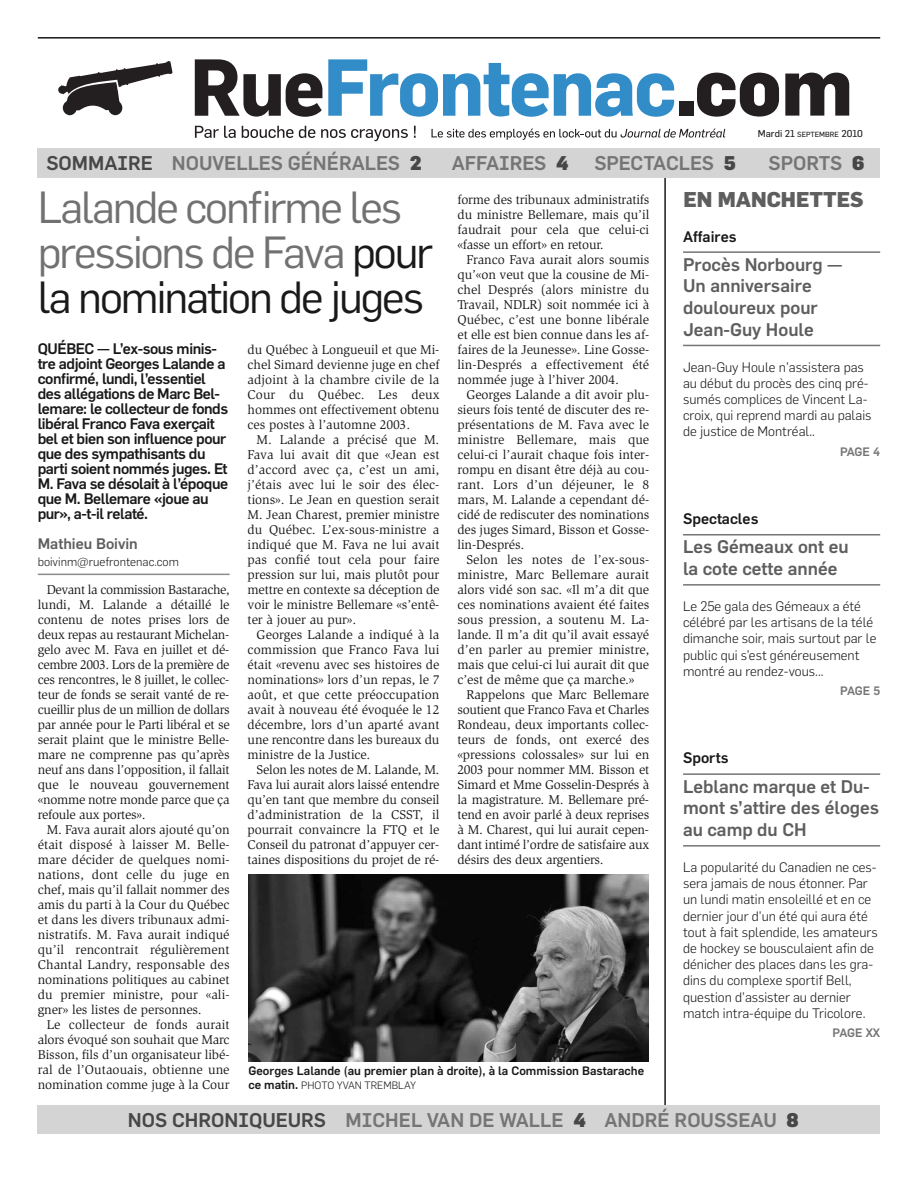
<style>
.page{position:relative;width:918px;height:1188px;background:#fff}
.page>*{position:absolute;margin:0;border:0;box-sizing:border-box;transform-origin:0 0}
.t1{font:44.1px/45.3px "Flama";letter-spacing:-.045em;color:#717171}
.t2{font:800 21px "Flama";color:#5e5e5e}
.t3{font:500 19.5px "Flama";color:#757575}
.t4{font:500 18px/21.6px "Flama";color:#5e5e5e}
.t5{font:500 15px/15px "Flama";letter-spacing:-.03em;color:#191919}
.t6{font:500 15px "Flama";color:#191919}
.t7{font:500 15px "Flama";color:#5e5e5e}
.t8{font:300 13.5px/16.2px "Flama";color:#191919}
.t9{font:13.2px/15px "Slimbach Std";letter-spacing:-.005em;color:#191919;text-align:justify}
.t10{font:500 12px "Flama";color:#191919}
.t11{font:300 12px "Flama";color:#191919}
.t12{font:500 12px "Flama";letter-spacing:-.02em;color:#757575}
.t13{font:300 10.5px "Flama";color:#191919}
.t14{font:9.75px "Flama Basic";color:#191919}
.s1{font-size:7.35px}
.s2{color:#474747}
.s3{font-weight:900;color:#474747}
.s4{color:#191919}
.s5{font-weight:500;font-size:12px}
</style>
<div class="page">
<hr style="left:38px;top:574px;width:192px;height:1px;background:#8c8c8c">
<hr style="left:664px;top:177px;width:2px;height:935px;background:#191919">
<svg style="left:195px;top:59px;width:127px;height:58px"></svg>
<svg style="left:328px;top:59px;width:346px;height:58px"></svg>
<div style="left:108px;top:100px;width:14px;height:15px;background:#231f20;border-radius:50%"></div>
<div style="left:63px;top:100px;width:14px;height:15px;background:#231f20;border-radius:50%"></div>
<svg style="left:58px;top:61px;width:115px;height:49px"></svg>
<div style="left:679px;top:101px;width:14px;height:15px;background:#231f20"></div>
<svg style="left:697px;top:73px;width:82px;height:44px"></svg>
<svg style="left:785px;top:73px;width:64px;height:43px"></svg>
<svg style="left:195px;top:126px;width:41px;height:12px"></svg>
<svg style="left:242px;top:126px;width:51px;height:12px"></svg>
<svg style="left:299px;top:126px;width:16px;height:12px"></svg>
<svg style="left:321px;top:129px;width:87px;height:12px"></svg>
<svg style="left:414px;top:126px;width:2px;height:12px"></svg>
<svg style="left:431px;top:129px;width:294px;height:11px"></svg>
<hr style="left:38px;top:37px;width:842px;height:2px;background:#191919">
<hr style="left:683px;top:251px;width:197px;height:2px;background:#757575">
<hr style="left:683px;top:345px;width:197px;height:1px;background:#757575">
<hr style="left:683px;top:534px;width:197px;height:2px;background:#757575">
<hr style="left:683px;top:584px;width:197px;height:2px;background:#757575">
<hr style="left:683px;top:773px;width:197px;height:2px;background:#757575">
<hr style="left:683px;top:845px;width:197px;height:2px;background:#757575">
<img style="left:249px;top:875px;width:400px;height:187px">
<div style="left:38px;top:1105px;width:842px;height:29px;background:#d4d4d4"></div>
<div style="left:38px;top:149px;width:842px;height:29px;background:#d4d4d4"></div>
<p class="t14" style="left:758px;top:129px;width:107px">Mardi 21 <span class="s1">SEPTEMBRE</span> 2010</p>
<h3 class="t3" style="left:46px;top:154px;width:377px"><span class="s2">SOMMAIRE</span> NOUVELLES GÉNÉRALES <span class="s3">2</span></h3>
<h3 class="t3" style="left:452px;top:154px;width:118px">AFFAIRES <span class="s3">4</span></h3>
<h3 class="t3" style="left:594px;top:154px;width:143px">SPECTACLES <span class="s3">5</span></h3>
<h3 class="t3" style="left:769px;top:154px;width:97px">SPORTS <span class="s3">6</span></h3>
<h1 class="t1" style="left:38px;top:186px;width:397px">Lalande confirme les pressions de Fava <span class="s4">pour la nomination de juges</span></h1>
<p class="t9" style="left:457px;top:193px;width:193px">forme des tribunaux administratifs du ministre Bellemare, mais qu’il faudrait pour cela que celui-ci «fasse un effort» en retour.</p>
<p class="t9" style="left:457px;top:253px;width:193px;text-indent:9px">Franco Fava aurait alors soumis qu’«on veut que la cousine de Mi&shy;chel Després (alors ministre du Travail, NDLR) soit nommée ici à Québec, c’est une bonne libérale et elle est bien connue dans les af&shy;faires de la Jeunesse». Line Gosse&shy;lin-Després a effectivement été nommée juge à l’hiver 2004.</p>
<p class="t9" style="left:457px;top:388px;width:193px;text-indent:9px">Georges Lalande a dit avoir plu&shy;sieurs fois tenté de discuter des re&shy;présentations de M. Fava avec le ministre Bellemare, mais que celui-ci l’aurait chaque fois inter&shy;rompu en disant être déjà au cou&shy;rant. Lors d’un déjeuner, le 8 mars, M. Lalande a cependant dé&shy;cidé de rediscuter des nominations des juges Simard, Bisson et Gosse&shy;lin-Després.</p>
<p class="t9" style="left:457px;top:553px;width:193px;text-indent:9px">Selon les notes de l’ex-sous&shy;ministre, Marc Bellemare aurait alors vidé son sac. «Il m’a dit que ces nominations avaient été faites sous pression, a soutenu M. La&shy;lande. Il m’a dit qu’il avait essayé d’en parler au premier ministre, mais que celui-ci lui aurait dit que c’est de même que ça marche.»</p>
<p class="t9" style="left:457px;top:688px;width:193px;text-indent:9px">Rappelons que Marc Bellemare soutient que Franco Fava et Charles Rondeau, deux importants collec&shy;teurs de fonds, ont exercé des «pressions colossales» sur lui en 2003 pour nommer MM. Bisson et Simard et Mme Gosselin-Després à la magistrature. M. Bellemare pré&shy;tend en avoir parlé à deux reprises à M. Charest, qui lui aurait cepen&shy;dant intimé l’ordre de satisfaire aux désirs des deux argentiers.</p>
<p class="t5" style="left:38px;top:342px;width:192px">QUÉBEC — L’ex-sous minis&shy;tre adjoint Georges Lalande a confirmé, lundi, l’essentiel des allégations de Marc Bel&shy;lemare: le collecteur de fonds libéral Franco Fava exerçait bel et bien son influence pour que des sympathisants du parti soient nommés juges. Et<br>M. Fava se désolait à l’époque que M. Bellemare «joue au pur», a-t-il relaté.</p>
<p class="t7" style="left:38px;top:537px;width:102px">Mathieu Boivin</p>
<p class="t11" style="left:38px;top:556px;width:143px">boivinm@ruefrontenac.com</p>
<p class="t9" style="left:38px;top:583px;width:193px;text-indent:9px">Devant la commission Bastarache, lundi, M. Lalande a détaillé le contenu de notes prises lors de deux repas au restaurant Michelan&shy;gelo avec M. Fava en juillet et dé&shy;cembre 2003. Lors de la première de ces rencontres, le 8 juillet, le collec&shy;teur de fonds se serait vanté de re&shy;cueillir plus de un million de dollars par année pour le Parti libéral et se serait plaint que le ministre Belle&shy;mare ne comprenne pas qu’après neuf ans dans l’opposition, il fallait que le nouveau gouvernement «nomme notre monde parce que ça refoule aux portes».</p>
<p class="t9" style="left:38px;top:823px;width:193px;text-indent:9px">M. Fava aurait alors ajouté qu’on était disposé à laisser M. Belle&shy;mare décider de quelques nomi&shy;nations, dont celle du juge en chef, mais qu’il fallait nommer des amis du parti à la Cour du Québec et dans les divers tribunaux admi&shy;nistratifs. M. Fava aurait indiqué qu’il rencontrait régulièrement Chantal Landry, responsable des nominations politiques au cabinet du premier ministre, pour «ali&shy;gner» les listes de personnes.</p>
<p class="t9" style="left:38px;top:1018px;width:193px;text-indent:9px">Le collecteur de fonds aurait alors évoqué son souhait que Marc Bisson, fils d’un organisateur libé&shy;ral de l’Outaouais, obtienne une nomination comme juge à la Cour</p>
<p class="t9" style="left:248px;top:343px;width:193px">du Québec à Longueuil et que Mi&shy;chel Simard devienne juge en chef adjoint à la chambre civile de la Cour du Québec. Les deux hommes ont effectivement obtenu ces postes à l’automne 2003.</p>
<p class="t9" style="left:248px;top:433px;width:193px;text-indent:9px">M. Lalande a précisé que M.<br>Fava lui avait dit que «Jean est d’accord avec ça, c’est un ami, j’étais avec lui le soir des élec&shy;tions». Le Jean en question serait M. Jean Charest, premier ministre du Québec. L’ex-sous-ministre a indiqué que M. Fava ne lui avait pas confié tout cela pour faire pression sur lui, mais plutôt pour mettre en contexte sa déception de voir le ministre Bellemare «s’entê&shy;ter à jouer au pur».</p>
<p class="t9" style="left:248px;top:628px;width:193px;text-indent:9px">Georges Lalande a indiqué à la commission que Franco Fava lui était «revenu avec ses histoires de nominations» lors d’un repas, le 7 août, et que cette préoccupation avait à nouveau été évoquée le 12 décembre, lors d’un aparté avant une rencontre dans les bureaux du ministre de la Justice.</p>
<p class="t9" style="left:248px;top:763px;width:193px;text-indent:9px">Selon les notes de M. Lalande, M.<br>Fava lui aurait alors laissé entendre qu’en tant que membre du conseil d’administration de la CSST, il pourrait convaincre la FTQ et le Conseil du patronat d’appuyer cer&shy;taines dispositions du projet de ré-</p>
<p class="t10" style="left:248px;top:1065px;width:397px">Georges Lalande (au premier plan à droite), à la Commission Bastarache</p>
<p class="t13" style="left:248px;top:1080px;width:169px"><span class="s5">ce matin.</span> PHOTO YVAN TREMBLAY</p>
<h2 class="t2" style="left:683px;top:190px;width:182px">EN MANCHETTES</h2>
<p class="t6" style="left:683px;top:229px;width:55px">Affaires</p>
<h3 class="t4" style="left:683px;top:254px;width:161px">Procès Norbourg —<br>Un anniversaire douloureux pour<br>Jean-Guy Houle</h3>
<p class="t8" style="left:683px;top:359px;width:190px">Jean-Guy Houle n’assistera pas au début du procès des cinq pré&shy;sumés complices de Vincent La&shy;croix, qui reprend mardi au palais de justice de Montréal..</p>
<p class="t12" style="left:840px;top:446px;width:42px">PAGE 4</p>
<p class="t6" style="left:683px;top:512px;width:77px">Spectacles</p>
<h3 class="t4" style="left:683px;top:537px;width:167px">Les Gémeaux ont eu la cote cette année</h3>
<p class="t8" style="left:683px;top:599px;width:195px">Le 25e gala des Gémeaux a été célébré par les artisans de la télé dimanche soir, mais surtout par le public qui s’est généreusement montré au rendez-vous...</p>
<p class="t12" style="left:840px;top:685px;width:41px">PAGE 5</p>
<p class="t5" style="left:683px;top:751px;width:47px">Sports</p>
<h3 class="t4" style="left:683px;top:776px;width:198px">Leblanc marque et Du&shy;mont s’attire des éloges au camp du CH</h3>
<p class="t8" style="left:683px;top:860px;width:196px">La popularité du Canadien ne ces&shy;sera jamais de nous étonner. Par un lundi matin ensoleillé et en ce dernier jour d’un été qui aura été tout à fait splendide, les amateurs de hockey se bousculaient afin de dénicher des places dans les gra&shy;dins du complexe sportif Bell, question d’assister au dernier match intra-équipe du Tricolore.</p>
<p class="t12" style="left:833px;top:1027px;width:49px">PAGE XX</p>
<h3 class="t3" style="left:128px;top:1110px;width:672px"><span class="s2">NOS CHRONIQUEURS</span> MICHEL VAN DE WALLE <span class="s3">4</span> ANDRÉ ROUSSEAU <span class="s3">8</span></h3>
</div>
